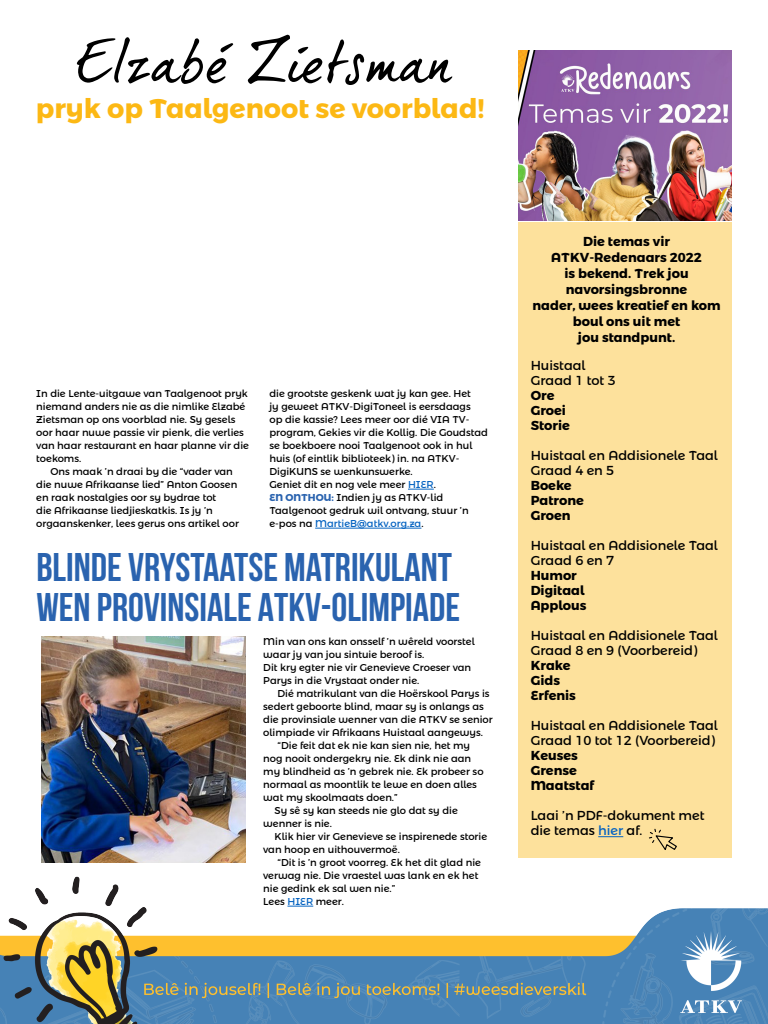
<style>
.page{position:relative;width:768px;height:1024px;background:#fff}
.page>*{position:absolute;margin:0;border:0;box-sizing:border-box;transform-origin:0 0}
.Body_teks{font:60px "dear Joe 5 CASUAL P";color:#000}
.Body_teks-2{font:700 40px/40px "Bebas Neue";color:#2a63af}
.Body_teks-3{font:700 27px "Montserrat Alternates";color:#fcb814}
.Body_teks-4{font:13px/15px "Montserrat Alternates";color:#000}
.Body_teks-5{font:700 13px/16px "Montserrat Alternates";color:#000;text-align:center}
.Body_teks-6{font:10px/13px "Montserrat Alternates";color:#000}
.s1{color:#0563c1}
.s2{font-weight:700;color:#2a63af}
</style>
<div class="page">
<div style="left:519px;top:222px;width:213px;height:636px;background:#fde19c"></div>
<svg style="left:598px;top:836px;width:25px;height:1px"></svg>
<img style="left:0;top:862px;width:768px;height:162px">
<svg style="left:408px;top:489px;width:26px;height:1px"></svg>
<hr style="left:315px;top:528px;width:106px;height:1px;background:#0563c1">
<svg style="left:287px;top:906px;width:26px;height:1px"></svg>
<img style="left:41px;top:637px;width:204px;height:225px">
<img style="left:519px;top:50px;width:213px;height:170px">
<svg style="left:649px;top:828px;width:28px;height:22px"></svg>
<p class="Body_teks" style="left:77px;top:25px;width:377px">Elzabé Zietsman</p>
<p class="Body_teks-3" style="left:36px;top:92px;width:450px">pryk op Taalgenoot se voorblad!</p>
<p class="Body_teks-6" style="left:36px;top:387px;width:214px">In die Lente-uitgawe van Taalgenoot pryk niemand anders nie as die nimlike Elzabé Zietsman op ons voorblad nie. Sy gesels oor haar nuwe passie vir pienk, die verlies van haar restaurant en haar planne vir die toekoms.</p>
<p class="Body_teks-6" style="left:36px;top:465px;width:204px;text-indent:14px">Ons maak ’n draai by die “vader van die nuwe Afrikaanse lied” Anton Goosen en raak nostalgies oor sy bydrae tot<br>die Afrikaanse liedjieskatkis. Is jy ’n orgaanskenker, lees gerus ons artikel oor</p>
<p class="Body_teks-6" style="left:269px;top:387px;width:220px">die grootste geskenk wat jy kan gee. Het<br>jy geweet ATKV-DigiToneel is eersdaags<br>op die kassie? Lees meer oor dié VIA TV&shy;program, Gekies vir die Kollig. Die Goudstad se boekboere nooi Taalgenoot ook in hul huis (of eintlik biblioteek) in. na ATKV-DigiKUNS se wenkunswerke.</p>
<p class="Body_teks-6" style="left:269px;top:478px;width:168px">Geniet dit en nog vele meer <span class="s1">HIER</span>.</p>
<p class="Body_teks-6" style="left:269px;top:491px;width:201px"><span class="s2">EN ONTHOU:</span> Indien jy as ATKV-lid<br>Taalgenoot gedruk wil ontvang, stuur ’n e-pos na <span class="s1">MartieB@atkv.org.za</span>.</p>
<p class="Body_teks-2" style="left:36px;top:546px;width:425px">BLINDE VRYSTAATSE MATRIKULANT<br>WEN PROVINSIALE ATKV-OLIMPIADE</p>
<p class="Body_teks-6" style="left:263px;top:635px;width:213px">Min van ons kan onsself ’n wêreld voorstel waar jy van jou sintuie beroof is.</p>
<p class="Body_teks-6" style="left:263px;top:661px;width:209px">Dit kry egter nie vir Genevieve Croeser van<br>Parys in die Vrystaat onder nie.</p>
<p class="Body_teks-6" style="left:263px;top:687px;width:231px;text-indent:14px">Dié matrikulant van die Hoërskool Parys is sedert geboorte blind, maar sy is onlangs as die provinsiale wenner van die ATKV se senior olimpiade vir Afrikaans Huistaal aangewys.</p>
<p class="Body_teks-6" style="left:263px;top:739px;width:222px;text-indent:14px">“Die feit dat ek nie kan sien nie, het my nog nooit ondergekry nie. Ek dink nie aan my blindheid as ’n gebrek nie. Ek probeer so normaal as moontlik te lewe en doen alles wat my skoolmaats doen.”</p>
<p class="Body_teks-6" style="left:263px;top:804px;width:196px;text-indent:11px">Sy sê sy kan steeds nie glo dat sy die wenner is nie.</p>
<p class="Body_teks-6" style="left:263px;top:830px;width:225px;text-indent:11px">Klik hier vir Genevieve se inspirenede storie van hoop en uithouvermoë.</p>
<p class="Body_teks-6" style="left:263px;top:856px;width:219px;text-indent:14px">“Dit is ’n groot voorreg. Ek het dit glad nie verwag nie. Die vraestel was lank en ek het nie gedink ek sal wen nie.”</p>
<p class="Body_teks-6" style="left:263px;top:895px;width:82px">Lees <span class="s1">HIER</span> meer.</p>
<p class="Body_teks-5" style="left:583px;top:234px;width:88px">Die temas vir</p>
<p class="Body_teks-5" style="left:551px;top:250px;width:152px">ATKV-Redenaars 2022 is bekend. Trek jou navorsingsbronne</p>
<p class="Body_teks-5" style="left:533px;top:298px;width:190px">nader, wees kreatief en kom boul ons uit met</p>
<p class="Body_teks-5" style="left:578px;top:330px;width:99px">jou standpunt.</p>
<p class="Body_teks-4" style="left:531px;top:358px;width:56px">Huistaal</p>
<p class="Body_teks-4" style="left:531px;top:373px;width:87px">Graad 1 tot 3</p>
<p class="Body_teks-5" style="left:531px;top:388px;width:25px">Ore</p>
<p class="Body_teks-5" style="left:531px;top:403px;width:37px">Groei</p>
<p class="Body_teks-5" style="left:531px;top:418px;width:41px">Storie</p>
<p class="Body_teks-4" style="left:531px;top:448px;width:189px">Huistaal en Addisionele Taal<br>Graad 4 en 5</p>
<p class="Body_teks-5" style="left:531px;top:478px;width:42px">Boeke</p>
<p class="Body_teks-5" style="left:531px;top:493px;width:55px">Patrone</p>
<p class="Body_teks-5" style="left:531px;top:508px;width:42px">Groen</p>
<p class="Body_teks-4" style="left:531px;top:538px;width:189px">Huistaal en Addisionele Taal<br>Graad 6 en 7</p>
<p class="Body_teks-5" style="left:531px;top:568px;width:48px">Humor</p>
<p class="Body_teks-5" style="left:531px;top:583px;width:55px">Digitaal</p>
<p class="Body_teks-5" style="left:531px;top:598px;width:57px">Applous</p>
<p class="Body_teks-4" style="left:531px;top:628px;width:189px">Huistaal en Addisionele Taal<br>Graad 8 en 9 (Voorbereid)</p>
<p class="Body_teks-5" style="left:531px;top:658px;width:41px">Krake</p>
<p class="Body_teks-5" style="left:531px;top:673px;width:31px">Gids</p>
<p class="Body_teks-5" style="left:531px;top:688px;width:47px">Erfenis</p>
<p class="Body_teks-4" style="left:531px;top:718px;width:189px">Huistaal en Addisionele Taal<br>Graad 10 tot 12 (Voorbereid)</p>
<p class="Body_teks-5" style="left:531px;top:748px;width:49px">Keuses</p>
<p class="Body_teks-5" style="left:531px;top:763px;width:48px">Grense</p>
<p class="Body_teks-5" style="left:531px;top:778px;width:65px">Maatstaf</p>
<p class="Body_teks-4" style="left:531px;top:808px;width:175px">Laai ’n PDF-dokument met die temas <span class="s1">hier</span> af.</p>
</div>
